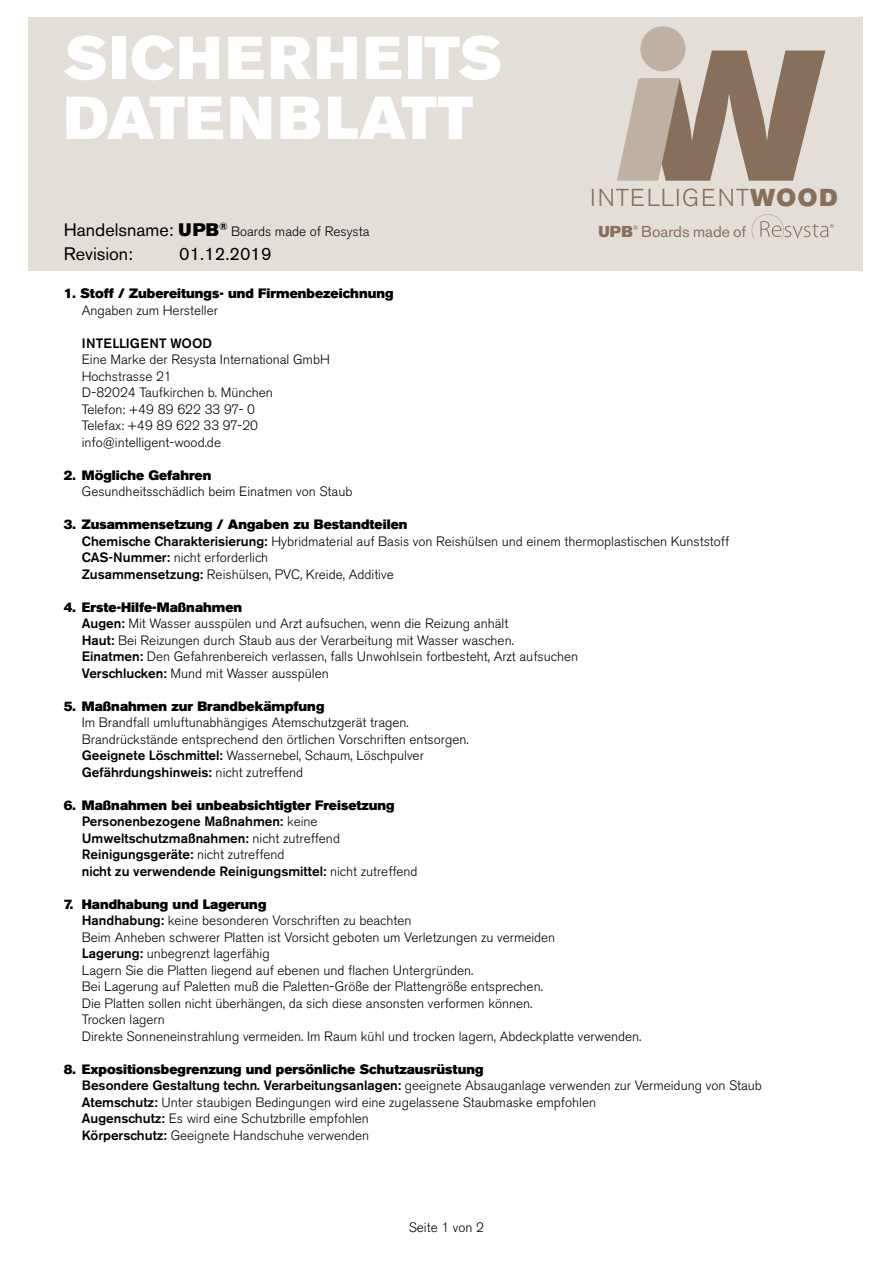
<style>
.page{position:relative;width:893px;height:1263px;background:#fff}
.page>*{position:absolute;margin:0;border:0;box-sizing:border-box;transform-origin:0 0}
.t1{font:60px/60px "Akzidenz Grotesk BE Super";letter-spacing:.03em;color:#fff}
.t2{font:300 24.3px "Akzidenz Grotesk BE";letter-spacing:.05em;color:#876f5b}
.t3{font:18px "Akzidenz Grotesk BE";color:#000}
.t4{font:15.6px "Akzidenz Grotesk BE";color:#876f5b}
.t5{font:15.6px "Akzidenz Grotesk BE Super";color:#876f5b}
.t6{font:300 13.5px/16.5px "Akzidenz Grotesk BE";color:#000}
.t7{font:13.5px "Akzidenz Grotesk BE Super";color:#000}
.t8{font:500 13.5px/16.5px "Akzidenz Grotesk BE";color:#000}
.t9{font:6.75px "Akzidenz Grotesk BE";color:#876f5b}
.s1{font-weight:400;font-size:18px}
.s2{font-family:"Akzidenz Grotesk BE Super";font-weight:400;font-size:18px}
.s3{font-family:"Akzidenz Grotesk BE Super";font-weight:400}
.s4{font-weight:500}
.s5{font-weight:300}
</style>
<div class="page">
<div style="left:28px;top:17px;width:835px;height:253px;background:#e4ded9"></div>
<svg style="left:617px;top:51px;width:208px;height:130px"></svg>
<div style="left:640px;top:26px;width:45px;height:45px;background:#bfb0a4;border-radius:50%"></div>
<svg style="left:752px;top:214px;width:82px;height:25px"></svg>
<h1 class="t1" style="left:64px;top:29px;width:440px">SICHERHEITS<br>DATENBLATT</h1>
<p class="t6" style="left:64px;top:223px;width:307px"><span class="s1">Handelsname:</span> <span class="s2">UPB</span><sup>®</sup> Boards made of Resysta</p>
<h3 class="t3" style="left:64px;top:243px;width:71px">Revision:</h3>
<h3 class="t3" style="left:179px;top:243px;width:94px">01.12.2019</h3>
<h2 class="t2" style="left:590px;top:183px;width:249px">INTELLIGENT<span class="s3">WOOD</span></h2>
<p class="t5" style="left:598px;top:222px;width:36px">UPB</p>
<p class="t9" style="left:633px;top:224px;width:7px">®</p>
<p class="t4" style="left:641px;top:222px;width:106px">Boards made of</p>
<p class="t7" style="left:64px;top:286px;width:331px">1. Stoff / Zubereitungs- und Firmenbezeichnung</p>
<p class="t6" style="left:82px;top:302px;width:138px">Angaben zum Hersteller</p>
<p class="t8" style="left:82px;top:335px;width:132px">INTELLIGENT WOOD</p>
<p class="t6" style="left:82px;top:351px;width:250px">Eine Marke der Resysta International GmbH<br>Hochstrasse 21<br>D-82024 Taufkirchen b. München<br>Telefon: +49 89 622 33 97- 0<br>Telefax: +49 89 622 33 97-20 info@intelligent-wood.de</p>
<p class="t7" style="left:64px;top:467px;width:149px">2. Mögliche Gefahren</p>
<p class="t6" style="left:82px;top:483px;width:272px">Gesundheitsschädlich beim Einatmen von Staub</p>
<p class="t7" style="left:64px;top:517px;width:345px">3. Zusammensetzung / Angaben zu Bestandteilen</p>
<p class="t6" style="left:82px;top:533px;width:649px"><span class="s4">Chemische Charakterisierung:</span> Hybridmaterial auf Basis von Reishülsen und einem thermoplastischen Kunststoff<br><span class="s4">CAS-Nummer:</span> nicht erforderlich<br><span class="s4">Zusammensetzung:</span> Reishülsen, PVC, Kreide, Additive</p>
<p class="t7" style="left:64px;top:599px;width:180px">4. Erste-Hilfe-Maßnahmen</p>
<p class="t6" style="left:82px;top:615px;width:498px"><span class="s4">Augen:</span> Mit Wasser ausspülen und Arzt aufsuchen, wenn die Reizung anhält<br><span class="s4">Haut:</span> Bei Reizungen durch Staub aus der Verarbeitung mit Wasser waschen.<br><span class="s4">Einatmen:</span> Den Gefahrenbereich verlassen, falls Unwohlsein fortbesteht, Arzt aufsuchen <span class="s4">Verschlucken:</span> Mund mit Wasser ausspülen</p>
<p class="t7" style="left:64px;top:698px;width:262px">5. Maßnahmen zur Brandbekämpfung</p>
<p class="t6" style="left:82px;top:714px;width:388px">Im Brandfall umluftunabhängiges Atemschutzgerät tragen.<br>Brandrückstände entsprechend den örtlichen Vorschriften entsorgen.<br><span class="s4">Geeignete Löschmittel:</span> Wassernebel, Schaum, Löschpulver <span class="s4">Gefährdungshinweis:</span> nicht zutreffend</p>
<p class="t7" style="left:64px;top:797px;width:332px">6. Maßnahmen bei unbeabsichtigter Freisetzung</p>
<p class="t8" style="left:82px;top:813px;width:337px">Personenbezogene Maßnahmen: <span class="s5">keine </span>Umweltschutzmaßnahmen: <span class="s5">nicht zutreffend </span>Reinigungsgeräte: <span class="s5">nicht zutreffend<br></span>nicht zu verwendende Reinigungsmittel: <span class="s5">nicht zutreffend</span></p>
<p class="t7" style="left:64px;top:896px;width:204px">7. Handhabung und Lagerung</p>
<p class="t6" style="left:82px;top:912px;width:561px"><span class="s4">Handhabung:</span> keine besonderen Vorschriften zu beachten<br>Beim Anheben schwerer Platten ist Vorsicht geboten um Verletzungen zu vermeiden<br><span class="s4">Lagerung:</span> unbegrenzt lagerfähig<br>Lagern Sie die Platten liegend auf ebenen und flachen Untergründen.<br>Bei Lagerung auf Paletten muß die Paletten-Größe der Plattengröße entsprechen.<br>Die Platten sollen nicht überhängen, da sich diese ansonsten verformen können.<br>Trocken lagern<br>Direkte Sonneneinstrahlung vermeiden. Im Raum kühl und trocken lagern, Abdeckplatte verwenden.</p>
<p class="t7" style="left:64px;top:1061px;width:421px">8. Expositionsbegrenzung und persönliche Schutzausrüstung</p>
<p class="t6" style="left:82px;top:1077px;width:682px"><span class="s4">Besondere Gestaltung techn. Verarbeitungsanlagen:</span> geeignete Absauganlage verwenden zur Vermeidung von Staub <span class="s4">Atemschutz:</span> Unter staubigen Bedingungen wird eine zugelassene Staubmaske empfohlen<br><span class="s4">Augenschutz:</span> Es wird eine Schutzbrille empfohlen<br><span class="s4">Körperschutz:</span> Geeignete Handschuhe verwenden</p>
<p class="t6" style="left:409px;top:1219px;width:77px">Seite 1 von 2</p>
</div>
